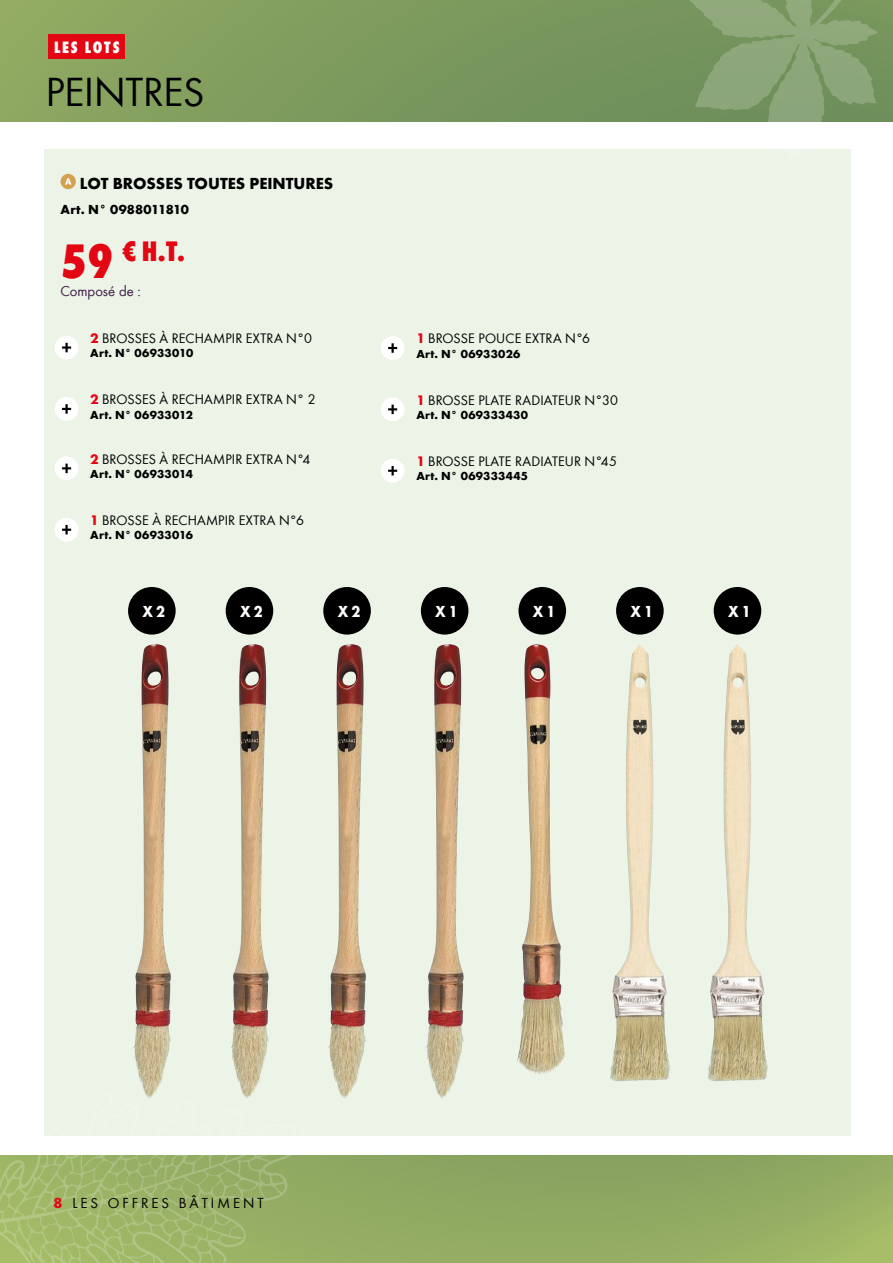
<style>
.page{position:relative;width:893px;height:1263px;background:#fff}
.page>*{position:absolute;margin:0;border:0;box-sizing:border-box;transform-origin:0 0}
.t1{font:42px "Wuerth";color:#000}
.t2{font:800 condensed 29.1px "Wuerth";color:#e30613}
.t3{font:800 condensed 16.95px "Wuerth";letter-spacing:.11em;color:#fff}
.t4{font:700 16.5px "Wuerth";color:#000}
.t5{font:700 16.5px "Wuerth";color:#fff;scale:.9 1}
.t6{font:15px "Wuerth Global";letter-spacing:.2em;color:#000}
.t7{font:15px "Wuerth";color:#3e1c47}
.t8{font:14.25px "Wuerth";letter-spacing:.01em;color:#000}
.t9{font:700 13.5px "Wuerth";letter-spacing:.01em;color:#000}
.t10{font:700 12px "Wuerth";letter-spacing:.025em;color:#000}
.s1{font-size:49.95px}
.s2{font-weight:700;color:#e30613}
</style>
<div class="page">
<div style="left:44px;top:149px;width:806px;height:986px;background:#ebf4e7"></div>
<svg style="left:0;top:0;width:893px;height:122px;background:#7e9b5e"></svg>
<div style="left:0;top:1156px;width:893px;height:107px;background:linear-gradient(to bottom,#89a461,#9ab264)"></div>
<svg style="left:688px;top:0;width:190px;height:162px"></svg>
<svg style="left:0;top:1135px;width:306px;height:128px;background:#adc081"></svg>
<div style="left:49px;top:35px;width:76px;height:24px;background:#e30613"></div>
<div style="left:61px;top:174px;width:15px;height:15px;background:#d4a24f;border-radius:50%"></div>
<svg style="left:65px;top:178px;width:6px;height:7px"></svg>
<img style="left:133px;top:644px;width:38px;height:454px">
<div style="left:128px;top:587px;width:48px;height:48px;background:#000;border-radius:50%"></div>
<div style="left:55px;top:336px;width:23px;height:23px;background:#fff;border-radius:50%"></div>
<svg style="left:62px;top:343px;width:9px;height:9px"></svg>
<img style="left:230px;top:644px;width:39px;height:454px">
<div style="left:226px;top:587px;width:47px;height:48px;background:#000;border-radius:50%"></div>
<div style="left:55px;top:397px;width:23px;height:24px;background:#fff;border-radius:50%"></div>
<svg style="left:62px;top:404px;width:9px;height:10px"></svg>
<img style="left:328px;top:644px;width:38px;height:454px">
<div style="left:323px;top:587px;width:48px;height:48px;background:#000;border-radius:50%"></div>
<div style="left:55px;top:456px;width:23px;height:24px;background:#fff;border-radius:50%"></div>
<svg style="left:62px;top:464px;width:9px;height:9px"></svg>
<img style="left:425px;top:644px;width:39px;height:454px">
<div style="left:421px;top:587px;width:47px;height:48px;background:#000;border-radius:50%"></div>
<div style="left:55px;top:518px;width:23px;height:24px;background:#fff;border-radius:50%"></div>
<svg style="left:62px;top:525px;width:9px;height:9px"></svg>
<img style="left:517px;top:644px;width:48px;height:431px">
<div style="left:518px;top:587px;width:48px;height:48px;background:#000;border-radius:50%"></div>
<div style="left:381px;top:336px;width:24px;height:24px;background:#fff;border-radius:50%"></div>
<svg style="left:388px;top:343px;width:9px;height:10px"></svg>
<img style="left:610px;top:644px;width:35px;height:438px">
<div style="left:616px;top:587px;width:48px;height:48px;background:#000;border-radius:50%"></div>
<div style="left:381px;top:397px;width:24px;height:24px;background:#fff;border-radius:50%"></div>
<svg style="left:388px;top:405px;width:9px;height:9px"></svg>
<img style="left:707px;top:644px;width:36px;height:438px">
<div style="left:714px;top:587px;width:47px;height:48px;background:#000;border-radius:50%"></div>
<div style="left:381px;top:459px;width:24px;height:24px;background:#fff;border-radius:50%"></div>
<svg style="left:388px;top:466px;width:9px;height:9px"></svg>
<p class="t3" style="left:54px;top:36px;width:67px">LES LOTS</p>
<h1 class="t1" style="left:46px;top:64px;width:160px">PEINTRES</h1>
<p class="t4" style="left:80px;top:171px;width:255px">LOT BROSSES TOUTES PEINTURES</p>
<p class="t9" style="left:61px;top:199px;width:130px">Art. N° 0988011810</p>
<h2 class="t2" style="left:61px;top:231px;width:126px"><span class="s1">59</span> € H.T.</h2>
<p class="t7" style="left:61px;top:281px;width:82px">Composé de :</p>
<p class="t8" style="left:90px;top:328px;width:223px"><span class="s2">2</span> BROSSES À RECHAMPIR EXTRA N°0</p>
<p class="t10" style="left:90px;top:344px;width:104px">Art. N° 06933010</p>
<p class="t8" style="left:90px;top:390px;width:227px"><span class="s2">2</span> BROSSES À RECHAMPIR EXTRA N° 2</p>
<p class="t10" style="left:90px;top:406px;width:104px">Art. N° 06933012</p>
<p class="t8" style="left:90px;top:449px;width:222px"><span class="s2">2</span> BROSSES À RECHAMPIR EXTRA N°4</p>
<p class="t10" style="left:90px;top:465px;width:104px">Art. N° 06933014</p>
<p class="t8" style="left:90px;top:511px;width:215px"><span class="s2">1</span> BROSSE À RECHAMPIR EXTRA N°6</p>
<p class="t10" style="left:90px;top:526px;width:104px">Art. N° 06933016</p>
<p class="t5" style="left:142px;top:599px;width:27px">X 2</p>
<p class="t5" style="left:240px;top:599px;width:27px">X 2</p>
<p class="t5" style="left:338px;top:599px;width:27px">X 2</p>
<p class="t8" style="left:416px;top:329px;width:175px"><span class="s2">1</span> BROSSE POUCE EXTRA N°6</p>
<p class="t10" style="left:416px;top:345px;width:106px">Art. N° 06933026</p>
<p class="t8" style="left:416px;top:390px;width:203px"><span class="s2">1</span> BROSSE PLATE RADIATEUR N°30</p>
<p class="t10" style="left:416px;top:406px;width:113px">Art. N° 069333430</p>
<p class="t8" style="left:416px;top:452px;width:202px"><span class="s2">1</span> BROSSE PLATE RADIATEUR N°45</p>
<p class="t10" style="left:416px;top:468px;width:113px">Art. N° 069333445</p>
<p class="t5" style="left:435px;top:599px;width:27px">X 1</p>
<p class="t5" style="left:533px;top:599px;width:27px">X 1</p>
<p class="t5" style="left:630px;top:599px;width:27px">X 1</p>
<p class="t5" style="left:728px;top:599px;width:27px">X 1</p>
<p class="t6" style="left:54px;top:1194px;width:211px"><span class="s2">8</span> LES OFFRES BÂTIMENT</p>
</div>
